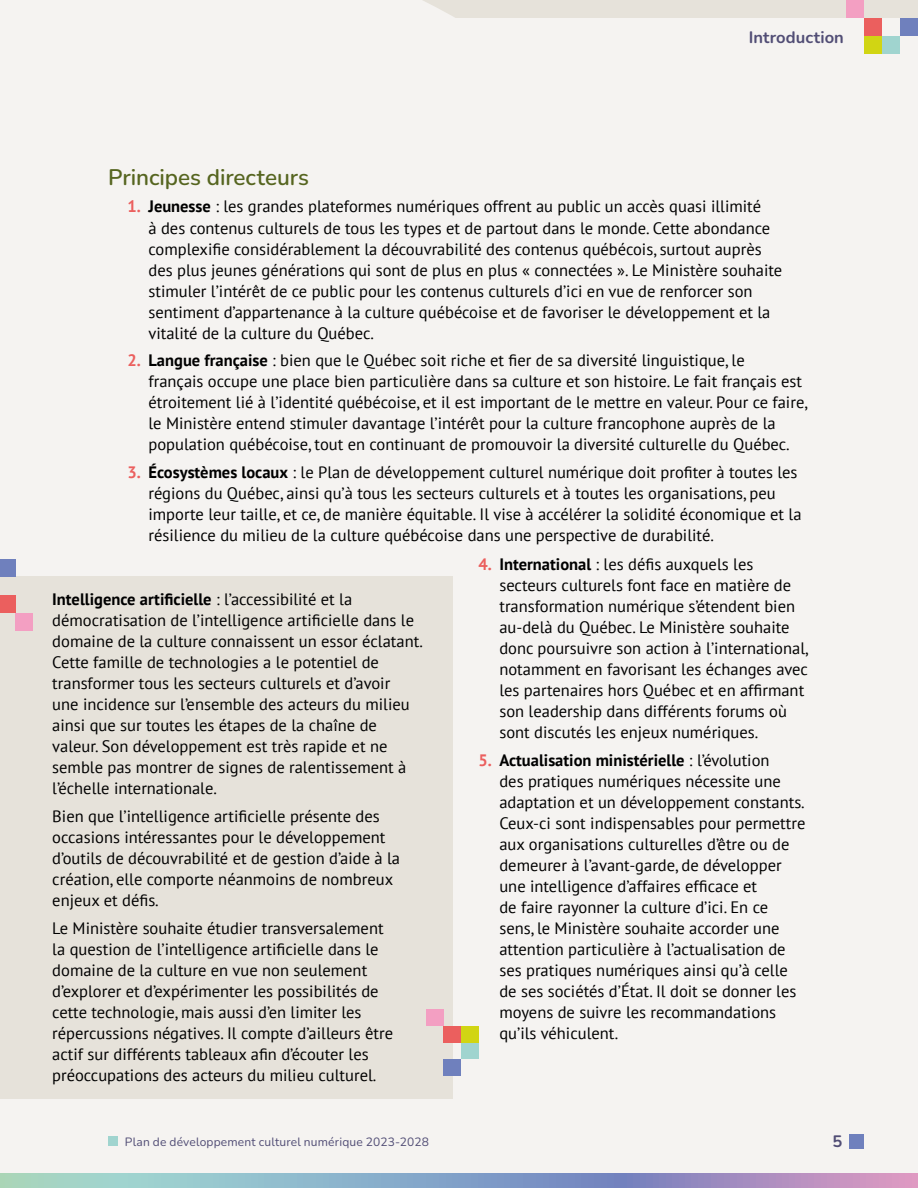
<style>
.page{position:relative;width:918px;height:1188px;background:#f5f3f1}
.page>*{position:absolute;margin:0;border:0;box-sizing:border-box;transform-origin:0 0}
.t1{font:600 22.5px "Nunito";letter-spacing:-.005em;color:#566520}
.t2{font:16.5px/21px "PT Sans";color:#000}
.t3{font:700 16.5px "Nunito";letter-spacing:.005em;color:#514d75}
.t4{font:12px "Nunito";letter-spacing:.015em;color:#514d75}
.s1{font-weight:700;color:#eb5f5e}
.s2{font-weight:700}
</style>
<div class="page">
<div style="left:0;top:0;width:918px;height:18px;background:#e6e2da"></div>
<div style="left:0;top:0;width:455px;height:18px;background:#f5f3f1"></div>
<div style="left:849px;top:1134px;width:15px;height:15px;background:#6f80bd"></div>
<div style="left:108px;top:1137px;width:10px;height:9px;background:#a0d4cf"></div>
<div style="left:900px;top:18px;width:18px;height:18px;background:#6f80bd"></div>
<div style="left:864px;top:18px;width:18px;height:18px;background:#eb5f5e"></div>
<div style="left:882px;top:36px;width:18px;height:18px;background:#a0d4cf"></div>
<div style="left:864px;top:36px;width:18px;height:18px;background:#d1d513"></div>
<div style="left:846px;top:0;width:18px;height:18px;background:#f39fc2"></div>
<svg style="left:0;top:1174px;width:918px;height:14px;background:#98a8c5"></svg>
<div style="left:0;top:577px;width:452px;height:235px;background:#e6e2da"></div>
<div style="left:0;top:794px;width:452px;height:130px;background:#e6e2da"></div>
<div style="left:0;top:905px;width:452px;height:194px;background:#e6e2da"></div>
<div style="left:0;top:559px;width:15px;height:18px;background:#6f80bd"></div>
<div style="left:0;top:595px;width:15px;height:18px;background:#eb5f5e"></div>
<div style="left:15px;top:613px;width:18px;height:18px;background:#f39fc2"></div>
<div style="left:444px;top:1059px;width:17px;height:16px;background:#6f80bd"></div>
<div style="left:444px;top:1026px;width:17px;height:16px;background:#eb5f5e"></div>
<div style="left:461px;top:1042px;width:17px;height:17px;background:#a0d4cf"></div>
<div style="left:461px;top:1026px;width:17px;height:16px;background:#d1d513"></div>
<div style="left:427px;top:1009px;width:17px;height:17px;background:#f39fc2"></div>
<p class="t3" style="left:749px;top:25px;width:97px">Introduction</p>
<h1 class="t1" style="left:108px;top:161px;width:203px">Principes directeurs</h1>
<p class="t2" style="left:149px;top:196px;width:635px;text-indent:-21px"><span class="s1">1.</span> <span class="s2">Jeunesse</span> : les grandes plateformes numériques offrent au public un accès quasi illimité<br>à des contenus culturels de tous les types et de partout dans le monde. Cette abondance complexifie considérablement la découvrabilité des contenus québécois, surtout auprès des plus jeunes générations qui sont de plus en plus « connectées ». Le Ministère souhaite stimuler l’intérêt de ce public pour les contenus culturels d’ici en vue de renforcer son sentiment d’appartenance à la culture québécoise et de favoriser le développement et la vitalité de la culture du Québec.</p>
<p class="t2" style="left:149px;top:350px;width:661px;text-indent:-21px"><span class="s1">2.</span> <span class="s2">Langue française</span> : bien que le Québec soit riche et fier de sa diversité linguistique, le<br>français occupe une place bien particulière dans sa culture et son histoire. Le fait français est étroitement lié à l’identité québécoise, et il est important de le mettre en valeur. Pour ce faire, le Ministère entend stimuler davantage l’intérêt pour la culture francophone auprès de la population québécoise, tout en continuant de promouvoir la diversité culturelle du Québec.</p>
<p class="t2" style="left:149px;top:461px;width:655px;text-indent:-21px"><span class="s1">3.</span> <span class="s2">Écosystèmes locaux</span> : le Plan de développement culturel numérique doit profiter à toutes les régions du Québec, ainsi qu’à tous les secteurs culturels et à toutes les organisations, peu importe leur taille, et ce, de manière équitable. Il vise à accélérer la solidité économique et la résilience du milieu de la culture québécoise dans une perspective de durabilité.</p>
<p class="t2" style="left:52px;top:589px;width:372px"><span class="s2">Intelligence artificielle</span> : l’accessibilité et la démocratisation de l’intelligence artificielle dans le domaine de la culture connaissent un essor éclatant.<br>Cette famille de technologies a le potentiel de transformer tous les secteurs culturels et d’avoir<br>une incidence sur l’ensemble des acteurs du milieu ainsi que sur toutes les étapes de la chaîne de valeur. Son développement est très rapide et ne semble pas montrer de signes de ralentissement à l’échelle internationale.</p>
<p class="t2" style="left:52px;top:805px;width:349px">Bien que l’intelligence artificielle présente des occasions intéressantes pour le développement d’outils de découvrabilité et de gestion d’aide à la création, elle comporte néanmoins de nombreux enjeux et défis.</p>
<p class="t2" style="left:52px;top:917px;width:342px">Le Ministère souhaite étudier transversalement la question de l’intelligence artificielle dans le domaine de la culture en vue non seulement d’explorer et d’expérimenter les possibilités de cette technologie, mais aussi d’en limiter les répercussions négatives. Il compte d’ailleurs être actif sur différents tableaux afin d’écouter les préoccupations des acteurs du milieu culturel.</p>
<p class="t2" style="left:499px;top:554px;width:310px;text-indent:-21px"><span class="s1">4.</span> <span class="s2">International</span> : les défis auxquels les secteurs culturels font face en matière de transformation numérique s’étendent bien au-delà du Québec. Le Ministère souhaite donc poursuivre son action à l’international, notamment en favorisant les échanges avec les partenaires hors Québec et en affirmant son leadership dans différents forums où sont discutés les enjeux numériques.</p>
<p class="t2" style="left:499px;top:750px;width:308px;text-indent:-21px"><span class="s1">5.</span> <span class="s2">Actualisation ministérielle</span> : l’évolution<br>des pratiques numériques nécessite une adaptation et un développement constants.<br>Ceux-ci sont indispensables pour permettre aux organisations culturelles d’être ou de demeurer à l’avant-garde, de développer une intelligence d’affaires efficace et<br>de faire rayonner la culture d’ici. En ce sens, le Ministère souhaite accorder une attention particulière à l’actualisation de ses pratiques numériques ainsi qu’à celle de ses sociétés d’État. Il doit se donner les moyens de suivre les recommandations qu’ils véhiculent.</p>
<p class="t4" style="left:125px;top:1134px;width:306px">Plan de développement culturel numérique 2023-2028</p>
<p class="t3" style="left:832px;top:1130px;width:11px">5</p>
</div>
